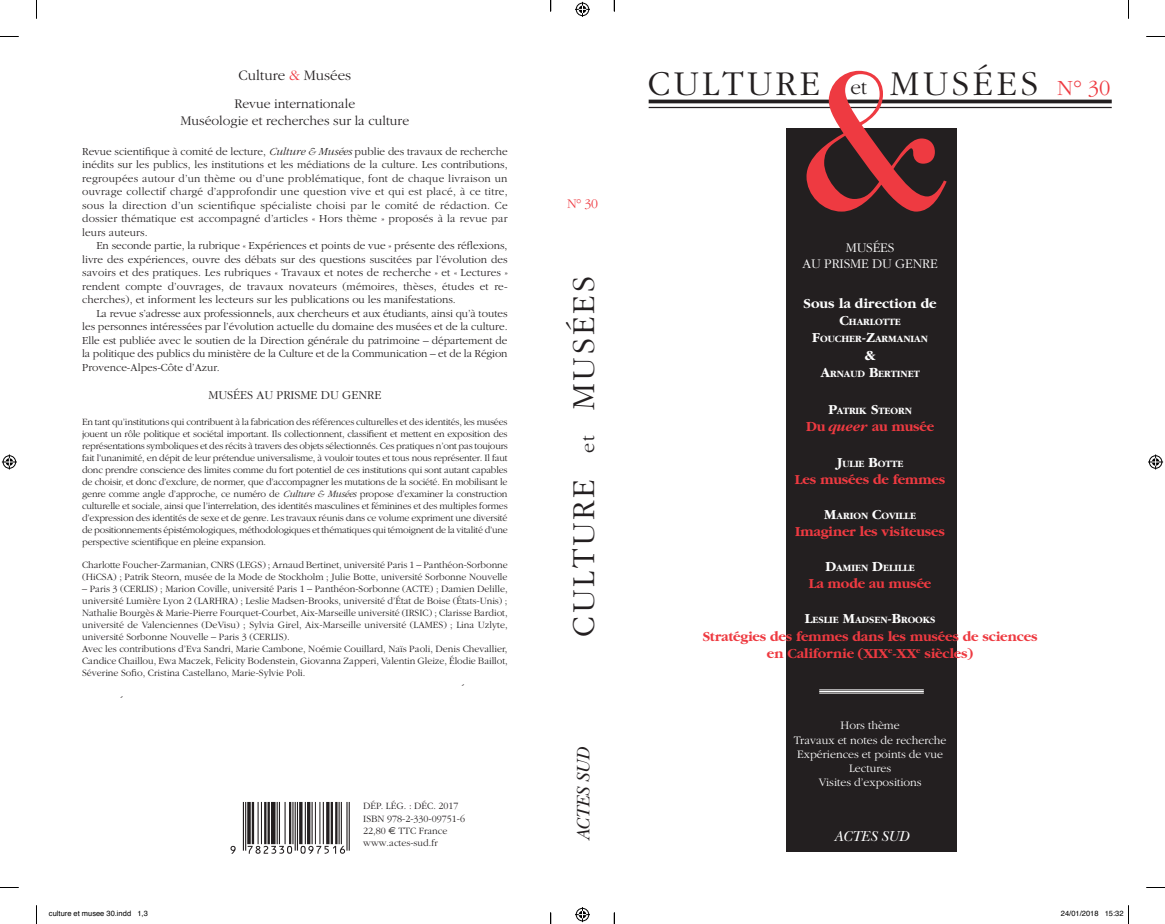
<style>
.page{position:relative;width:1165px;height:924px;background:#fff}
.page>*{position:absolute;margin:0;border:0;box-sizing:border-box;transform-origin:0 0}
.t1{font:210px "Bauer Bodoni";color:#ee3a41}
.t2{font:56.25px "Ean P48 R";color:#231f20}
.t3{font:300 36.25px "Garamond";letter-spacing:.09em;color:#231f20}
.t4{font:300 33.25px "Garamond";letter-spacing:.09em;color:#231f20}
.t5{font:300 22.5px "Garamond";color:#ee3a41}
.t6{font:300 21.25px "Garamond";color:#231f20}
.t7{font:italic 18.75px "New Baskerville";color:#231f20}
.t8{font:300 15px "Garamond";color:#231f20}
.t9{font:italic 15px "New Baskerville";color:#fff}
.t10{font:700 14.25px "Garamond";letter-spacing:-.01em;color:#ee3a41}
.sous_la_dir{font:700 14.25px "Garamond";color:#fff}
.Titre_5{font:700 14.25px "Garamond";color:#fff}
.t11{font:300 13.75px "Garamond";color:#231f20}
.t12{font:300 13.75px "Garamond";letter-spacing:-.01em;color:#fff}
.t13{font:300 13.75px "Garamond";color:#ee3a41}
.t14{font:300 12.5px "Garamond";color:#231f20}
.t15{font:300 11.88px "Garamond";color:#fff}
.t16{font:300 11.25px/13.5px "Garamond";color:#231f20;text-align:justify}
.t17{font:300 10px/12px "Garamond";color:#231f20;text-align:justify}
.Titre_5-2{font:700 10px "Garamond";color:#fff}
.t18{font:10px "Times";color:#231f20}
.t19{font:7.5px "Helvetica";color:#000}
.s1{color:#ee3a41}
.s2{font-style:italic}
.s3{font-family:"Euro Sans";font-weight:400}
.s4{font-size:20.12px}
.s5{font-size:14.25px}
</style>
<div class="page">
<div style="left:786px;top:129px;width:170px;height:722px;background:#231f20"></div>
<hr style="left:648px;top:100px;width:463px;height:3px;background:#231f20">
<hr style="left:648px;top:107px;width:463px;height:1px;background:#231f20">
<hr style="left:819px;top:689px;width:104px;height:1px;background:#fff">
<hr style="left:819px;top:690px;width:104px;height:2px;background:#fff">
<hr style="left:819px;top:692px;width:104px;height:1px;background:#fff">
<svg style="left:0;top:36px;width:19px;height:1px"></svg>
<svg style="left:1146px;top:36px;width:18px;height:1px"></svg>
<svg style="left:0;top:887px;width:19px;height:1px"></svg>
<svg style="left:1146px;top:887px;width:18px;height:1px"></svg>
<svg style="left:36px;top:0;width:1px;height:19px"></svg>
<svg style="left:36px;top:905px;width:1px;height:18px"></svg>
<svg style="left:1128px;top:0;width:1px;height:19px"></svg>
<svg style="left:575px;top:2px;width:15px;height:15px"></svg>
<svg style="left:575px;top:907px;width:15px;height:14px"></svg>
<svg style="left:2px;top:454px;width:15px;height:15px"></svg>
<svg style="left:1148px;top:454px;width:14px;height:15px"></svg>
<svg style="left:1128px;top:905px;width:1px;height:18px"></svg>
<svg style="left:613px;top:0;width:2px;height:11px"></svg>
<svg style="left:613px;top:912px;width:2px;height:11px"></svg>
<p class="t8" style="left:238px;top:67px;width:114px">Culture <span class="s1">&amp;</span> Musées</p>
<p class="t11" style="left:234px;top:96px;width:122px">Revue internationale</p>
<p class="t11" style="left:180px;top:113px;width:230px">Muséologie et recherches sur la culture</p>
<p class="t16" style="left:82px;top:144px;width:427px">Revue scientifique à comité de lecture, <span class="s2">Culture &amp; Musées</span> publie des travaux de recherche inédits sur les publics, les institutions et les médiations de la culture. Les contributions, regroupées autour d’un thème ou d’une problématique, font de chaque livraison un ouvrage collectif chargé d’approfondir une question vive et qui est placé, à ce titre, sous la direction d’un scientifique spécialiste choisi par le comité de rédaction. Ce dossier thématique est accompagné d’articles « Hors thème » proposés à la revue par leurs auteurs.</p>
<p class="t16" style="left:82px;top:239px;width:427px;text-indent:14px">En seconde partie, la rubrique « Expériences et points de vue » présente des réflexions, livre des expériences, ouvre des débats sur des questions suscitées par l’évolution des savoirs et des pratiques. Les rubriques « Travaux et notes de recherche » et « Lectures » rendent compte d’ouvrages, de travaux novateurs (mémoires, thèses, études et re&shy;cherches), et informent les lecteurs sur les publications ou les manifestations.</p>
<p class="t16" style="left:82px;top:306px;width:427px;text-indent:14px">La revue s’adresse aux professionnels, aux chercheurs et aux étudiants, ainsi qu’à toutes les personnes intéressées par l’évolution actuelle du domaine des musées et de la culture.<br>Elle est publiée avec le soutien de la Direction générale du patrimoine – département de la politique des publics du ministère de la Culture et de la Communication – et de la Région Provence-Alpes-Côte d’Azur.</p>
<p class="t14" style="left:208px;top:388px;width:174px">MUSÉES AU PRISME DU GENRE</p>
<p class="t17" style="left:82px;top:416px;width:427px">En tant qu’institutions qui contribuent à la fabrication des références culturelles et des identités, les musées jouent un rôle politique et sociétal important. Ils collectionnent, classifient et mettent en exposition des représentations symboliques et des récits à travers des objets sélectionnés. Ces pratiques n’ont pas toujours fait l’unanimité, en dépit de leur prétendue universalisme, à vouloir toutes et tous nous représenter. Il faut donc prendre conscience des limites comme du fort potentiel de ces institutions qui sont autant capables de choisir, et donc d’exclure, de normer, que d’accompagner les mutations de la société. En mobilisant le genre comme angle d’approche, ce numéro de <span class="s2">Culture &amp; Musées</span> propose d’examiner la construction culturelle et sociale, ainsi que l’interrelation, des identités masculines et féminines et des multiples formes d’expression des identités de sexe et de genre. Les travaux réunis dans ce volume expriment une diversité de positionnements épistémologiques, méthodologiques et thématiques qui témoignent de la vitalité d’une perspective scientifique en pleine expansion.</p>
<p class="t17" style="left:82px;top:559px;width:427px">Charlotte Foucher-Zarmanian, CNRS (LEGS) ; Arnaud Bertinet, université Paris 1 – Panthéon-Sorbonne (HiCSA) ; Patrik Steorn, musée de la Mode de Stockholm ; Julie Botte, université Sorbonne Nouvelle</p>
<p class="t17" style="left:82px;top:583px;width:427px">– Paris 3 (CERLIS) ; Marion Coville, université Paris 1 – Panthéon-Sorbonne (ACTE) ; Damien Delille, université Lumière Lyon 2 (LARHRA) ; Leslie Madsen-Brooks, université d’État de Boise (États-Unis) ; Nathalie Bourgès &amp; Marie-Pierre Fourquet-Courbet, Aix-Marseille université (IRSIC) ; Clarisse Bardiot, université de Valenciennes (DeVisu) ; Sylvia Girel, Aix-Marseille université (LAMES) ; Lina Uzlyte, université Sorbonne Nouvelle – Paris 3 (CERLIS).</p>
<p class="t17" style="left:82px;top:643px;width:427px">Avec les contributions d’Eva Sandri, Marie Cambone, Noémie Couillard, Naïs Paoli, Denis Chevallier, Candice Chaillou, Ewa Maczek, Felicity Bodenstein, Giovanna Zapperi, Valentin Gleize, Élodie Baillot, Séverine Sofio, Cristina Castellano, Marie-Sylvie Poli.</p>
<p class="t18" style="left:120px;top:690px;width:5px">´</p>
<p class="t18" style="left:461px;top:678px;width:5px">´</p>
<p class="t2" style="left:230px;top:801px;width:121px">9:HSMDNA=U^\ZV[:</p>
<p class="t17" style="left:363px;top:800px;width:97px">DÉP. LÉG. : DÉC. 2017</p>
<p class="t17" style="left:363px;top:812px;width:103px">ISBN 978-2-330-09751-6</p>
<p class="t17" style="left:363px;top:824px;width:86px">22,80 <span class="s3">e</span> TTC France</p>
<p class="t17" style="left:363px;top:836px;width:76px">www.actes-sud.fr</p>
<p class="t13" style="left:567px;top:196px;width:32px">N° 30</p>
<p class="t4" style="left:565px;top:636px;width:362px;rotate:-90deg">CULTURE <span class="s4">et</span> MUSÉES</p>
<p class="t7" style="left:572px;top:841px;width:96px;rotate:-90deg">ACTES SUD</p>
<p class="t3" style="left:890px;top:64px;width:149px">MUSÉES</p>
<p class="t3" style="left:647px;top:64px;width:174px">CULTURE</p>
<p class="t6" style="left:850px;top:76px;width:18px">et</p>
<p class="t1" style="left:789px;top:11px;width:165px">&amp;</p>
<p class="t12" style="left:845px;top:240px;width:50px">MUSÉES</p>
<p class="t12" style="left:802px;top:256px;width:137px">AU PRISME DU GENRE</p>
<p class="sous_la_dir" style="left:803px;top:295px;width:135px">Sous la direction de</p>
<p class="Titre_5-2" style="left:839px;top:316px;width:63px"><span class="s5">C</span>HARLOTTE</p>
<p class="Titre_5-2" style="left:812px;top:333px;width:117px"><span class="s5">F</span>OUCHER<span class="s5">-Z</span>ARMANIAN</p>
<p class="Titre_5" style="left:864px;top:347px;width:12px">&amp;</p>
<p class="Titre_5-2" style="left:820px;top:368px;width:100px"><span class="s5">A</span>RNAUD <span class="s5">B</span>ERTINET</p>
<p class="Titre_5-2" style="left:828px;top:405px;width:85px"><span class="s5">P</span>ATRIK <span class="s5">S</span>TEORN</p>
<p class="t10" style="left:806px;top:419px;width:130px">Du <span class="s2">queer</span> au musée</p>
<p class="Titre_5-2" style="left:836px;top:457px;width:68px"><span class="s5">J</span>ULIE <span class="s5">B</span>OTTE</p>
<p class="t10" style="left:794px;top:471px;width:152px">Les musées de femmes</p>
<p class="Titre_5-2" style="left:824px;top:510px;width:93px"><span class="s5">M</span>ARION <span class="s5">C</span>OVILLE</p>
<p class="t10" style="left:795px;top:523px;width:151px">Imaginer les visiteuses</p>
<p class="Titre_5-2" style="left:825px;top:562px;width:91px"><span class="s5">D</span>AMIEN <span class="s5">D</span>ELILLE</p>
<p class="t10" style="left:808px;top:575px;width:124px">La mode au musée</p>
<p class="Titre_5-2" style="left:804px;top:614px;width:131px"><span class="s5">L</span>ESLIE <span class="s5">M</span>ADSEN<span class="s5">-B</span>ROOKS</p>
<p class="t10" style="left:702px;top:628px;width:336px">Stratégies des femmes dans les musées de sciences</p>
<p class="t10" style="left:766px;top:645px;width:208px">en Californie (XIX<sup>e</sup>-XX<sup>e</sup> siècles)</p>
<p class="t5" style="left:1057px;top:75px;width:55px">N° 30</p>
<p class="t15" style="left:840px;top:718px;width:61px">Hors thème</p>
<p class="t15" style="left:793px;top:733px;width:154px">Travaux et notes de recherche</p>
<p class="t15" style="left:797px;top:747px;width:147px">Expériences et points de vue</p>
<p class="t15" style="left:849px;top:761px;width:43px">Lectures</p>
<p class="t15" style="left:818px;top:776px;width:104px">Visites d’expositions</p>
<p class="t9" style="left:833px;top:827px;width:77px">ACTES SUD</p>
<p class="t19" style="left:49px;top:907px;width:100px">culture et musee 30.indd 1,3</p>
<p class="t19" style="left:1060px;top:907px;width:64px">24/01/2018 15:32</p>
</div>
